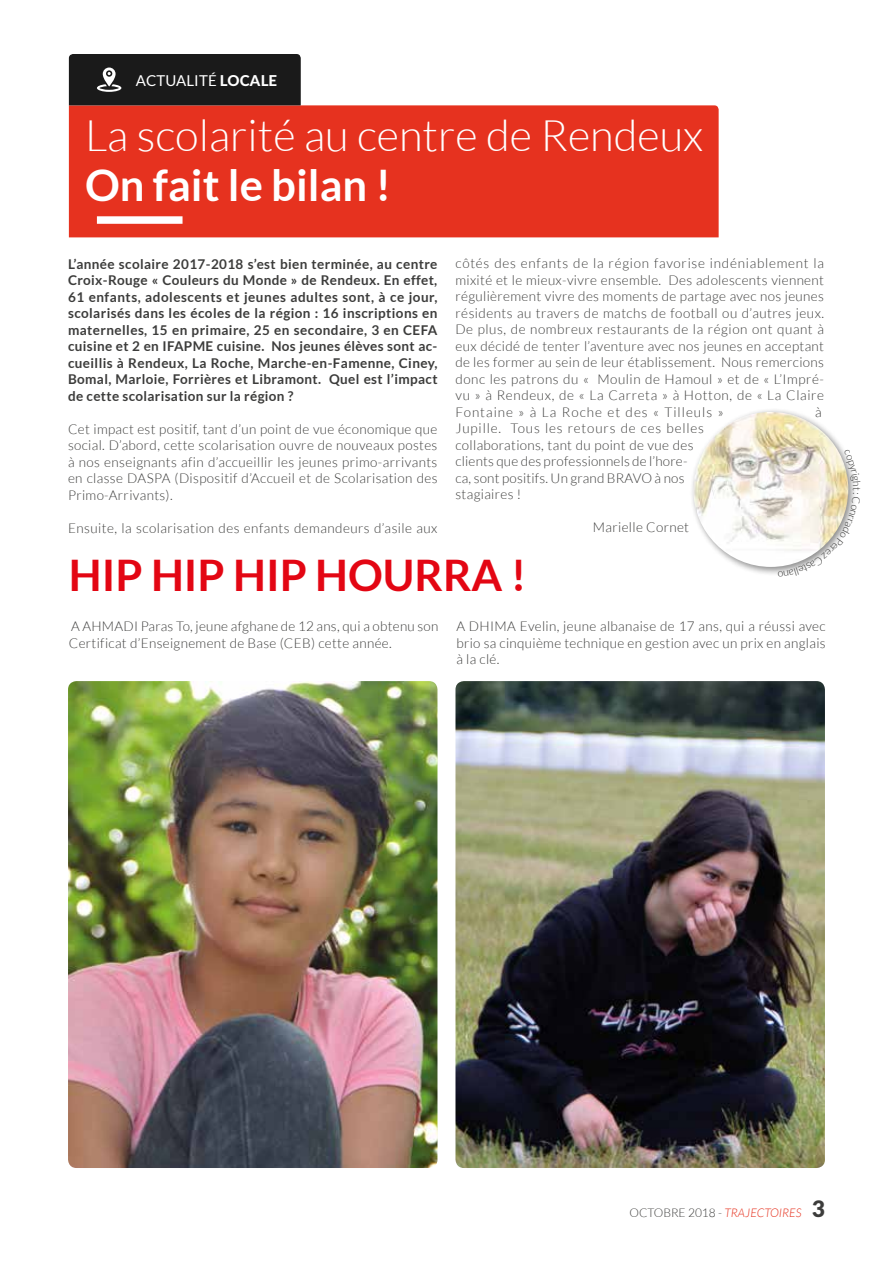
<style>
.page{position:relative;width:893px;height:1263px;background:#fff}
.page>*{position:absolute;margin:0;border:0;box-sizing:border-box;transform-origin:0 0}
.t1{font:300 43.5px "Lato";color:#fff}
.t2{font:700 43.5px "Lato";color:#e30613}
.t3{font:700 43.5px "Lato";color:#fff}
.t4{font:15px "Lato";letter-spacing:.01em;color:#fff}
.t5{font:300 13.5px/16.5px "Lato";letter-spacing:.025em;color:#3c3c3b;text-align:justify}
.t6{font:700 13.5px/16.5px "Lato";letter-spacing:.025em;color:#3c3c3b;text-align:justify}
.t7{font:300 12px "Lato";color:#3c3c3b}
.t8{font:300 10.5px "Lato";color:#282827}
.s1{font-weight:800}
.s2{font-style:italic;color:#e6321f}
.s3{font-weight:900;font-size:22.5px}
</style>
<div class="page">
<div style="left:69px;top:105px;width:650px;height:132px;background:#e6321f"></div>
<div style="left:97px;top:216px;width:86px;height:8px;background:#fff"></div>
<div style="left:69px;top:54px;width:232px;height:51px;background:#1a1a1a"></div>
<img style="left:455px;top:681px;width:370px;height:487px">
<img style="left:68px;top:681px;width:369px;height:487px">
<div style="left:689px;top:408px;width:168px;height:168px;background:#000;opacity:.45"></div>
<img style="left:693px;top:412px;width:155px;height:155px;border-radius:77px">
<svg style="left:844px;top:449px;width:13px;height:37px"></svg>
<svg style="left:778px;top:493px;width:79px;height:83px"></svg>
<p class="t4" style="left:136px;top:73px;width:143px">ACTUALITÉ <span class="s1">LOCALE</span></p>
<h1 class="t1" style="left:85px;top:112px;width:620px">La scolarité au centre de Rendeux</h1>
<h1 class="t3" style="left:85px;top:160px;width:308px">On fait le bilan !</h1>
<p class="t6" style="left:68px;top:255px;width:371px">L’année scolaire 2017-2018 s’est bien terminée, au centre Croix-Rouge « Couleurs du Monde » de Rendeux. En effet, 61 enfants, adolescents et jeunes adultes sont, à ce jour, scolarisés dans les écoles de la région : 16 inscriptions en maternelles, 15 en primaire, 25 en secondaire, 3 en CEFA cuisine et 2 en IFAPME cuisine. Nos jeunes élèves sont ac&shy;cueillis à Rendeux, La Roche, Marche-en-Famenne, Ciney, Bomal, Marloie, Forrières et Libramont. Quel est l’impact de cette scolarisation sur la région ?</p>
<p class="t5" style="left:68px;top:420px;width:371px">Cet impact est positif, tant d’un point de vue économique que social. D’abord, cette scolarisation ouvre de nouveaux postes à nos enseignants afin d’accueillir les jeunes primo-arrivants en classe DASPA (Dispositif d’Accueil et de Scolarisation des Primo-Arrivants).</p>
<p class="t5" style="left:68px;top:519px;width:371px">Ensuite, la scolarisation des enfants demandeurs d’asile aux</p>
<p class="t5" style="left:455px;top:255px;width:370px">côtés des enfants de la région favorise indéniablement la mixité et le mieux-vivre ensemble. Des adolescents viennent régulièrement vivre des moments de partage avec nos jeunes résidents au travers de matchs de football ou d’autres jeux.<br>De plus, de nombreux restaurants de la région ont quant à eux décidé de tenter l’aventure avec nos jeunes en acceptant de les former au sein de leur établissement. Nous remercions donc les patrons du « Moulin de Hamoul » et de « L’Impré&shy;vu » à Rendeux, de « La Carreta » à Hotton, de « La Claire Fontaine » à La Roche et des « Tilleuls »</p>
<p class="t5" style="left:815px;top:404px;width:8px">à</p>
<p class="t5" style="left:455px;top:420px;width:250px;text-align:left">Jupille. Tous les retours de ces belles collaborations, tant du point de vue des clients que des professionnels de l’hore&shy;ca, sont positifs. Un grand BRAVO à nos stagiaires !</p>
<p class="t5" style="left:593px;top:519px;width:98px">Marielle Cornet</p>
<h1 class="t2" style="left:69px;top:550px;width:459px">HIP HIP HIP HOURRA !</h1>
<p class="t5" style="left:69px;top:618px;width:371px">A AHMADI Paras To, jeune afghane de 12 ans, qui a obtenu son<br>Certificat d’Enseignement de Base (CEB) cette année.</p>
<p class="t5" style="left:456px;top:618px;width:371px">A DHIMA Evelin, jeune albanaise de 17 ans, qui a réussi avec brio sa cinquième technique en gestion avec un prix en anglais à la clé.</p>
<p class="t8" style="left:862px;top:487px;width:5px;rotate:90deg">t</p>
<p class="t7" style="left:629px;top:1206px;width:197px">OCTOBRE 2018 - <span class="s2">TRAJECTOIRES</span> <span class="s3">3</span></p>
</div>
